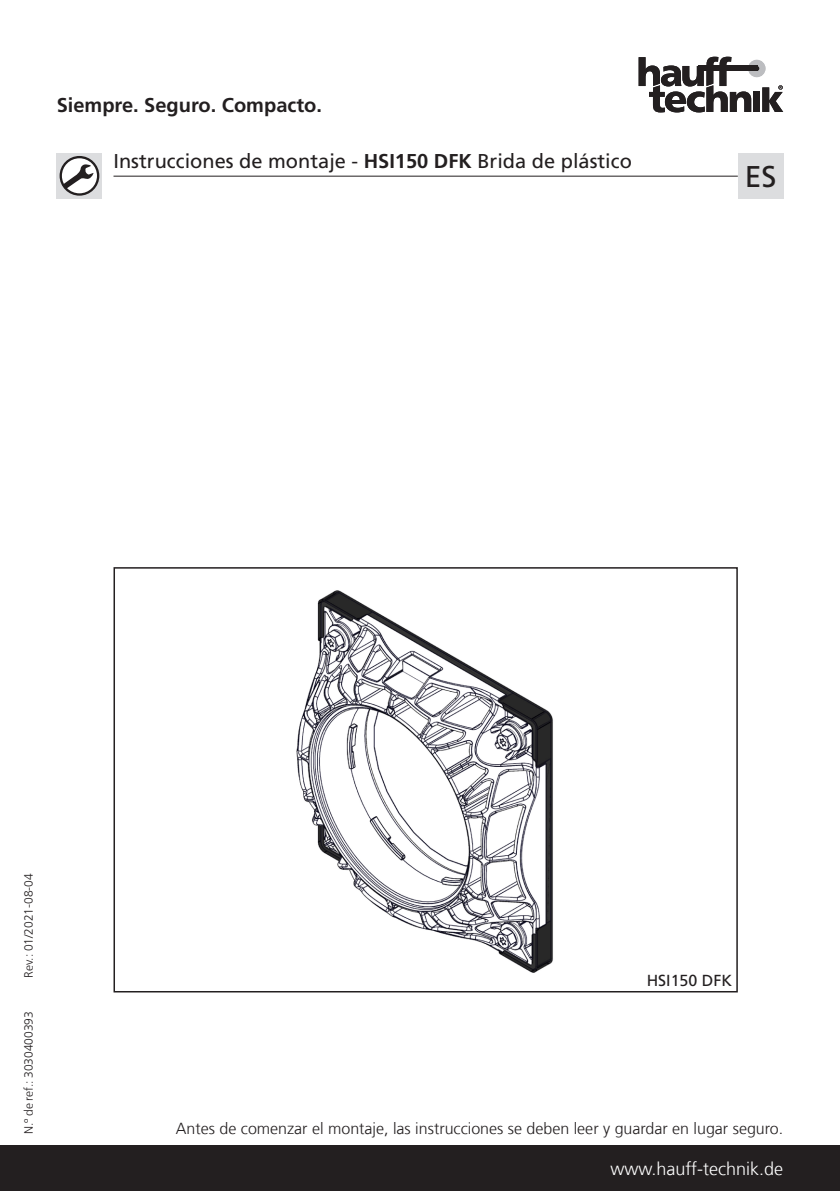
<style>
.page{position:relative;width:840px;height:1191px;background:#fff}
.page>*{position:absolute;margin:0;border:0;box-sizing:border-box;transform-origin:0 0}
.t1{font:30px "Frutigerfor Hauff";color:#231f20}
.t2{font:20px "Frutigerfor Hauff";color:#231f20}
.t3{font:700 20px "Frutigerfor Hauff";color:#231f20}
.t4{font:300 18px "Frutigerfor Hauff";color:#fff}
.t5{font:300 16px "Frutigerfor Hauff";color:#231f20}
.t6{font:16px "Frutigerfor Hauff";color:#231f20}
.t7{font:300 12px "Frutigerfor Hauff";color:#231f20}
.s1{font-weight:700}
</style>
<div class="page">
<div style="left:0;top:1145px;width:839px;height:46px;background:#231f20"></div>
<svg style="left:638px;top:57px;width:144px;height:55px"></svg>
<div style="left:697px;top:66px;width:59px;height:5px;background:#231f20"></div>
<hr style="left:113px;top:176px;width:624px;height:1px;background:#231f20">
<svg style="left:57px;top:153px;width:45px;height:45px"></svg>
<svg style="left:61px;top:157px;width:37px;height:37px"></svg>
<div style="left:60px;top:156px;width:39px;height:40px;border:2px solid #231f20;border-radius:50%"></div>
<svg style="left:63px;top:164px;width:31px;height:25px"></svg>
<div style="left:737px;top:153px;width:45px;height:45px;background:#dcdddf"></div>
<img style="left:296px;top:590px;width:257px;height:383px">
<div style="left:113px;top:567px;width:624px;height:425px;border:2px solid #231f20"></div>
<p class="t3" style="left:57px;top:93px;width:266px">Siempre. Seguro. Compacto.</p>
<p class="t2" style="left:113px;top:149px;width:519px">Instrucciones de montaje - <span class="s1">HSI150 DFK</span> Brida de plástico</p>
<h1 class="t1" style="left:744px;top:158px;width:33px">ES</h1>
<p class="t7" style="left:21px;top:977px;width:106px;rotate:-90deg">Rev.: 01/2021-08-04</p>
<p class="t7" style="left:21px;top:1134px;width:125px;rotate:-90deg">N.º de ref.: 3030400393</p>
<p class="t6" style="left:646px;top:971px;width:87px">HSI150 DFK</p>
<p class="t5" style="left:176px;top:1118px;width:608px">Antes de comenzar el montaje, las instrucciones se deben leer y guardar en lugar seguro.</p>
<p class="t4" style="left:610px;top:1157px;width:174px">www.hauff-technik.de</p>
</div>
